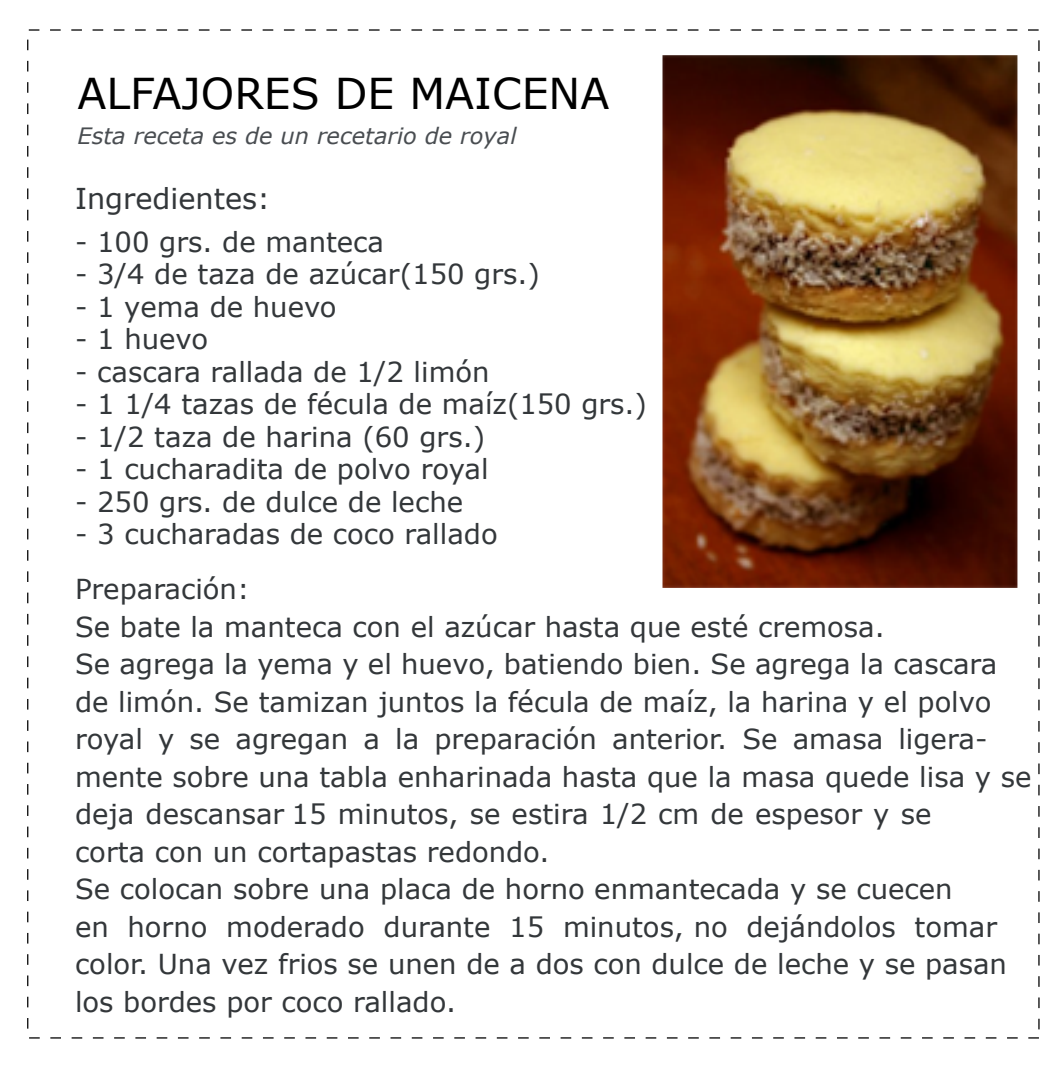
<style>
.page{position:relative;width:1063px;height:1081px;background:#fff}
.page>*{position:absolute;margin:0;border:0;box-sizing:border-box;transform-origin:0 0}
.t1{font:42.5px "Verdana";color:#000}
.t2{font:28.75px "Verdana";color:#33373a}
.t3{font:27.5px/37.5px "Verdana";color:#33373a}
.t4{font:italic 22.5px "Verdana";color:#494d51}
</style>
<div class="page">
<img style="left:662px;top:55px;width:355px;height:533px">
<h1 class="t1" style="left:78px;top:66px;width:533px">ALFAJORES DE MAICENA</h1>
<p class="t4" style="left:78px;top:121px;width:440px">Esta receta es de un recetario de royal</p>
<p class="t2" style="left:75px;top:180px;width:197px">Ingredientes:</p>
<p class="t3" style="left:75px;top:222px;width:311px">- 100 grs. de manteca</p>
<p class="t3" style="left:75px;top:254px;width:467px">- 3/4 de taza de azúcar(150 grs.)</p>
<p class="t3" style="left:75px;top:287px;width:263px">- 1 yema de huevo</p>
<p class="t3" style="left:75px;top:319px;width:135px">- 1 huevo</p>
<p class="t3" style="left:75px;top:352px;width:416px">- cascara rallada de 1/2 limón</p>
<p class="t3" style="left:75px;top:384px;width:574px">- 1 1/4 tazas de fécula de maíz(150 grs.)</p>
<p class="t3" style="left:75px;top:417px;width:412px">- 1/2 taza de harina (60 grs.)</p>
<p class="t3" style="left:75px;top:449px;width:415px">- 1 cucharadita de polvo royal</p>
<p class="t3" style="left:75px;top:482px;width:390px">- 250 grs. de dulce de leche</p>
<p class="t3" style="left:75px;top:514px;width:424px">- 3 cucharadas de coco rallado</p>
<p class="t3" style="left:75px;top:569px;width:958px">Preparación:<br>Se bate la manteca con el azúcar hasta que esté cremosa.<br>Se agrega la yema y el huevo, batiendo bien. Se agrega la cascara de limón. Se tamizan juntos la fécula de maíz, la harina y el polvo royal y se agregan a la preparación anterior. Se amasa ligera&shy;mente sobre una tabla enharinada hasta que la masa quede lisa y se deja descansar 15 minutos, se estira 1/2 cm de espesor y se<br>corta con un cortapastas redondo.<br>Se colocan sobre una placa de horno enmantecada y se cuecen<br>en horno moderado durante 15 minutos, no dejándolos tomar color. Una vez frios se unen de a dos con dulce de leche y se pasan los bordes por coco rallado.</p>
</div>
